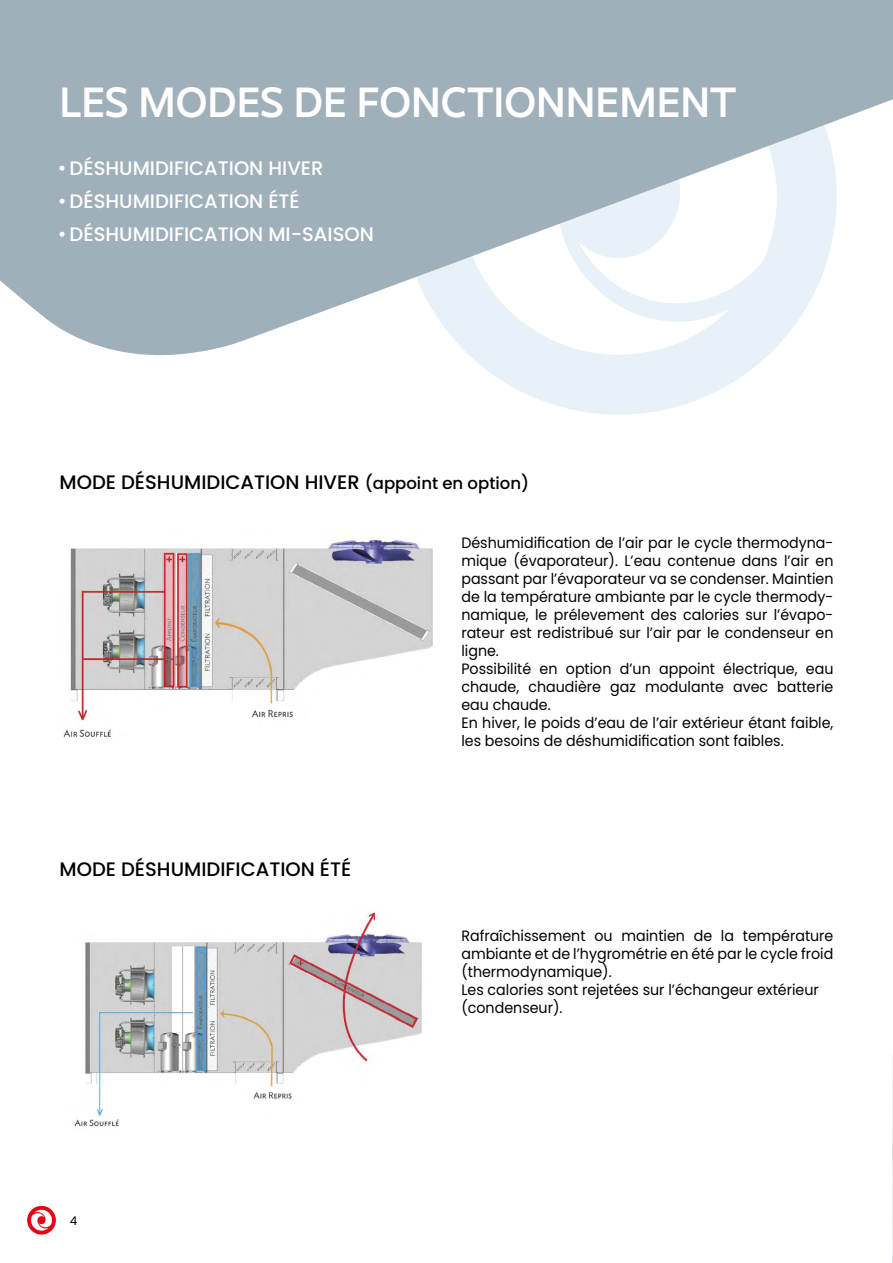
<style>
.page{position:relative;width:893px;height:1263px;background:#fff}
.page>*{position:absolute;margin:0;border:0;box-sizing:border-box;transform-origin:0 0}
.t1{font:600 42px "DX Rigraf";color:#fff}
.t2{font:500 19.5px/33px "Poppins";color:#fff}
.t3{font:500 19.5px "Poppins";color:#000}
.t4{font:15px/18px "Poppins";color:#000;scale:.95 1}
.t5{font:12px "Poppins";color:#000}
.s1{font-size:16.5px}
</style>
<div class="page">
<svg style="left:27px;top:1206px;width:29px;height:28px"></svg>
<svg style="left:471px;top:356px;width:296px;height:59px;fill:#e8f0f8"></svg>
<svg style="left:0;top:0;width:893px;height:356px;fill:#a0b0bb"></svg>
<svg style="left:60px;top:166px;width:5px;height:5px"></svg>
<svg style="left:60px;top:199px;width:5px;height:5px"></svg>
<svg style="left:60px;top:232px;width:5px;height:5px"></svg>
<img style="left:63px;top:538px;width:370px;height:199px">
<img style="left:74px;top:912px;width:348px;height:215px">
<img style="left:892px;top:1055px;width:1px;height:208px">
<h1 class="t1" style="left:60px;top:73px;width:678px">LES MODES DE FONCTIONNEMENT</h1>
<h2 class="t2" style="left:70px;top:152px;width:306px">DÉSHUMIDIFICATION HIVER<br>DÉSHUMIDIFICATION ÉTÉ<br>DÉSHUMIDIFICATION MI-SAISON</h2>
<h2 class="t3" style="left:60px;top:471px;width:471px">MODE DÉSHUMIDICATION HIVER <span class="s1">(appoint en option)</span></h2>
<h2 class="t3" style="left:60px;top:858px;width:293px">MODE DÉSHUMIDIFICATION ÉTÉ</h2>
<p class="t5" style="left:70px;top:1213px;width:9px">4</p>
<p class="t4" style="left:461px;top:534px;width:393px">Déshumidification de l’air par le cycle thermodyna&shy;mique (évaporateur). L’eau contenue dans l’air en passant par l’évaporateur va se condenser. Maintien de la température ambiante par le cycle thermody&shy;namique, le prélevement des calories sur l’évapo&shy;rateur est redistribué sur l’air par le condenseur en ligne.<br>Possibilité en option d’un appoint électrique, eau chaude, chaudière gaz modulante avec batterie eau chaude.<br>En hiver, le poids d’eau de l’air extérieur étant faible, les besoins de déshumidification sont faibles.</p>
<p class="t4" style="left:461px;top:927px;width:393px">Rafraîchissement ou maintien de la température ambiante et de l’hygrométrie en été par le cycle froid (thermodynamique).<br>Les calories sont rejetées sur l’échangeur extérieur (condenseur).</p>
</div>
